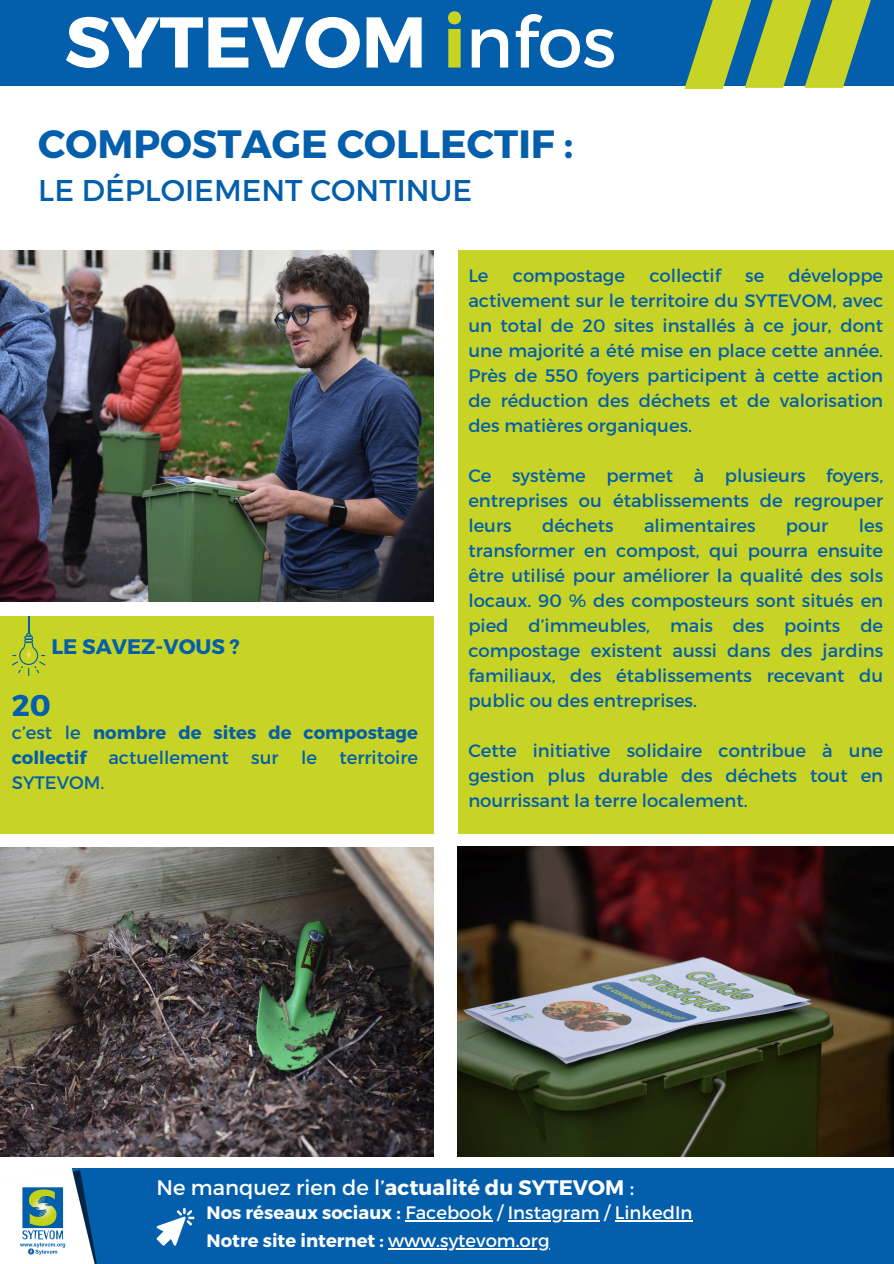
<style>
.page{position:relative;width:894px;height:1264px;background:#fff}
.page>*{position:absolute;margin:0;border:0;box-sizing:border-box;transform-origin:0 0}
.t1{font:700 71.55px "Montserrat";color:#fff}
.t2{font:700 39.45px "Montserrat";color:#035eab}
.t3{font:30px "Montserrat";color:#035eab}
.t4{font:700 30px "Montserrat";color:#035eab}
.t5{font:21px "Montserrat";color:#fff}
.t6{font:700 21px "Montserrat";color:#035eab}
.t7{font:18px/25px "Montserrat";color:#035eab;text-align:justify}
.t8{font:18px "Montserrat";color:#fff}
.t9{font:700 18px "Montserrat";color:#fff}
.s1{color:#c7d425}
.s2{font-weight:400}
.s3{font-weight:700}
</style>
<div class="page">
<img style="left:0;top:250px;width:433px;height:351px">
<div style="left:458px;top:250px;width:435px;height:583px;background:#c7d425"></div>
<div style="left:0;top:0;width:893px;height:85px;background:#035eab"></div>
<svg style="left:684px;top:0;width:187px;height:89px"></svg>
<img style="left:458px;top:846px;width:435px;height:310px">
<div style="left:0;top:616px;width:434px;height:217px;background:#c7d425"></div>
<svg style="left:12px;top:616px;width:33px;height:59px"></svg>
<div style="left:71px;top:1167px;width:822px;height:96px;background:#035eab"></div>
<img style="left:20px;top:1167px;width:77px;height:96px">
<img style="left:0;top:847px;width:433px;height:309px">
<svg style="left:157px;top:1207px;width:37px;height:38px"></svg>
<hr style="left:405px;top:1219px;width:87px;height:2px;background:#fff">
<hr style="left:507px;top:1219px;width:92px;height:2px;background:#fff">
<hr style="left:614px;top:1219px;width:78px;height:2px;background:#fff">
<hr style="left:388px;top:1248px;width:161px;height:1px;background:#fff">
<h1 class="t1" style="left:65px;top:-4px;width:552px">SYTEVOM <span class="s1">i</span><span class="s2">nfos</span></h1>
<h2 class="t2" style="left:38px;top:118px;width:536px">COMPOSTAGE COLLECTIF :</h2>
<h2 class="t3" style="left:38px;top:171px;width:435px">LE DÉPLOIEMENT CONTINUE</h2>
<p class="t6" style="left:51px;top:632px;width:190px">LE SAVEZ-VOUS ?</p>
<h3 class="t4" style="left:12px;top:685px;width:41px">20</h3>
<p class="t7" style="left:12px;top:719px;width:407px">c’est le <span class="s3">nombre de sites de compostage collectif</span> actuellement sur le territoire SYTEVOM.</p>
<p class="t7" style="left:468px;top:262px;width:416px;text-indent:320px">développe activement sur le territoire du SYTEVOM, avec un total de 20 sites installés à ce jour, dont une majorité a été mise en place cette année.<br>Près de 550 foyers participent à cette action de réduction des déchets et de valorisation des matières organiques.</p>
<p class="t7" style="left:468px;top:462px;width:416px">Ce système permet à plusieurs foyers, entreprises ou établissements de regrouper leurs</p>
<p class="t7" style="left:468px;top:262px;width:22px">Le</p>
<p class="t7" style="left:512px;top:262px;width:114px">compostage</p>
<p class="t7" style="left:649px;top:262px;width:73px">collectif</p>
<p class="t7" style="left:745px;top:262px;width:21px">se</p>
<p class="t7" style="left:542px;top:512px;width:73px">déchets</p>
<p class="t7" style="left:643px;top:512px;width:113px">alimentaires</p>
<p class="t7" style="left:785px;top:512px;width:44px">pour</p>
<p class="t7" style="left:468px;top:512px;width:416px;text-indent:390px">les transformer en compost, qui pourra ensuite être utilisé pour améliorer la qualité des sols locaux. 90 % des composteurs sont situés en pied d’immeubles, mais des points de compostage existent aussi dans des jardins familiaux, des établissements recevant du public ou des entreprises.</p>
<p class="t7" style="left:468px;top:737px;width:416px">Cette initiative solidaire contribue à une gestion plus durable des déchets tout en nourrissant la terre localement.</p>
<p class="t5" style="left:156px;top:1173px;width:479px">Ne manquez rien de l’<span class="s3">actualité du SYTEVOM</span> :</p>
<p class="t8" style="left:206px;top:1200px;width:487px"><span class="s3">Nos réseaux sociaux :</span> Facebook / Instagram / LinkedIn</p>
<p class="t9" style="left:206px;top:1228px;width:344px">Notre site internet : <span class="s2">www.sytevom.org</span></p>
</div>
